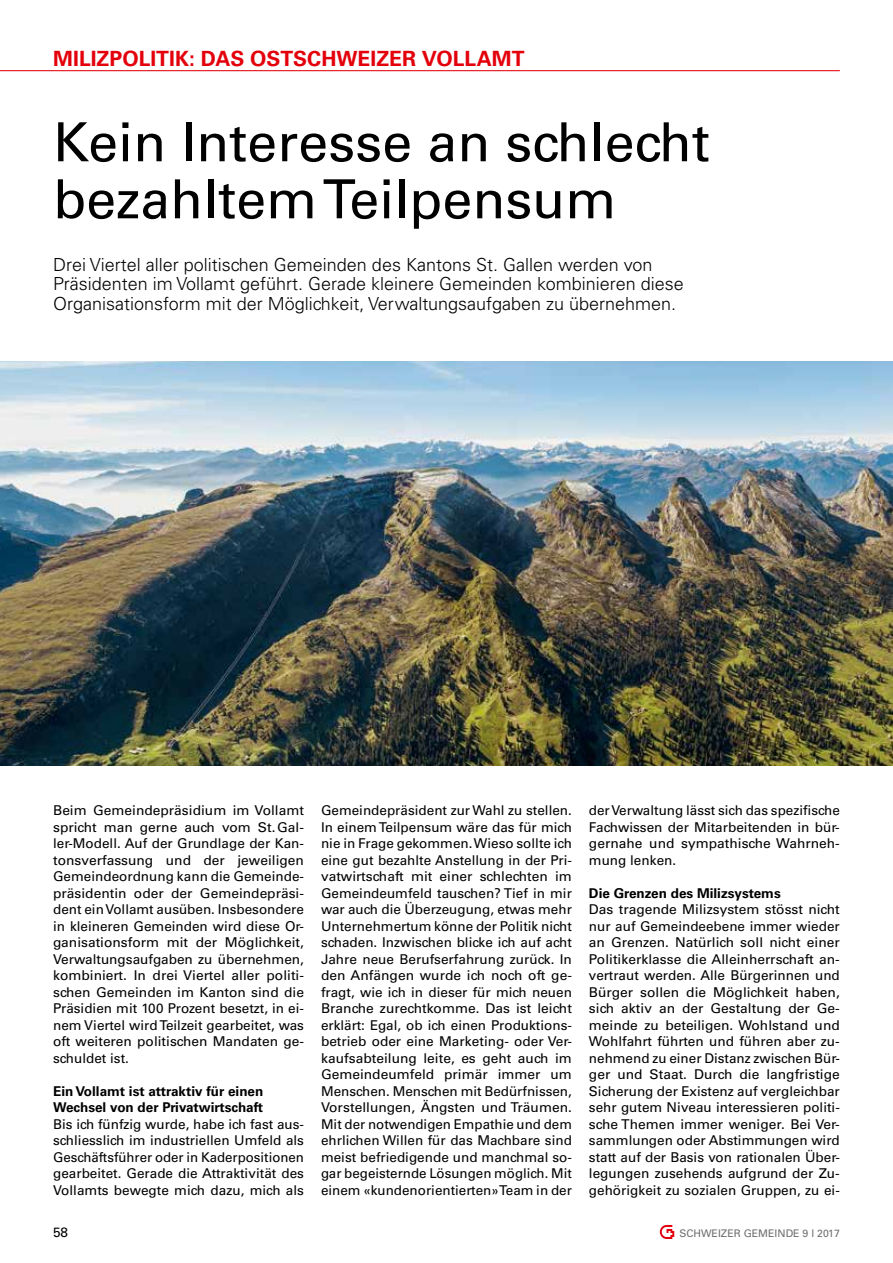
<style>
.page{position:relative;width:893px;height:1263px;background:#fff}
.page>*{position:absolute;margin:0;border:0;box-sizing:border-box;transform-origin:0 0}
.t1{font:54px/57px "Univers LT Std";color:#000}
.t2{font:700 21px "Univers LT Std";color:#e3000b}
.t3{font:300 18px/19.5px "Univers LT Std";color:#000}
.t4{font:13.5px/16.5px "Univers LT Std";color:#000;text-align:justify}
.t5{font:700 13.5px/16.5px "Univers LT Std";color:#000}
.t6{font:10.5px "Univers LT Std";color:#6e6e6e}
</style>
<div class="page">
<hr style="left:0;top:70px;width:840px;height:1px;background:#e3000b">
<svg style="left:660px;top:1225px;width:14px;height:14px"></svg>
<img style="left:0;top:361px;width:893px;height:405px">
<h2 class="t2" style="left:53px;top:46px;width:473px">MILIZPOLITIK: DAS OSTSCHWEIZER VOLLAMT</h2>
<h1 class="t1" style="left:53px;top:114px;width:658px">Kein Interesse an schlecht bezahltem Teilpensum</h1>
<h3 class="t3" style="left:53px;top:255px;width:632px">Drei Viertel aller politischen Gemeinden des Kantons St. Gallen werden von<br>Präsidenten im Vollamt geführt. Gerade kleinere Gemeinden kombinieren diese<br>Organisationsform mit der Möglichkeit, Verwaltungsaufgaben zu übernehmen.</h3>
<p class="t4" style="left:53px;top:802px;width:252px">Beim Gemeindepräsidium im Vollamt spricht man gerne auch vom St.Gal&shy;ler-Modell. Auf der Grundlage der Kan&shy;tonsverfassung und der jeweiligen Gemeindeordnung kann die Gemeinde&shy;präsidentin oder der Gemeindepräsi&shy;dent ein Vollamt ausüben. Insbesondere in kleineren Gemeinden wird diese Or&shy;ganisationsform mit der Möglichkeit, Verwaltungsaufgaben zu übernehmen, kombiniert. In drei Viertel aller politi&shy;schen Gemeinden im Kanton sind die Präsidien mit 100 Prozent besetzt, in ei&shy;nem Viertel wird Teilzeit gearbeitet, was oft weiteren politischen Mandaten ge&shy;schuldet ist.</p>
<p class="t5" style="left:53px;top:1083px;width:212px">Ein Vollamt ist attraktiv für einen<br>Wechsel von der Privatwirtschaft</p>
<p class="t4" style="left:53px;top:1116px;width:252px">Bis ich fünfzig wurde, habe ich fast aus&shy;schliesslich im industriellen Umfeld als Geschäftsführer oder in Kaderpositionen gearbeitet. Gerade die Attraktivität des Vollamts bewegte mich dazu, mich als</p>
<p class="t4" style="left:321px;top:802px;width:252px">Gemeindepräsident zur Wahl zu stellen.<br>In einem Teilpensum wäre das für mich nie in Frage gekommen. Wieso sollte ich eine gut bezahlte Anstellung in der Pri&shy;vatwirtschaft mit einer schlechten im Gemeindeumfeld tauschen? Tief in mir war auch die Überzeugung, etwas mehr Unternehmertum könne der Politik nicht schaden. Inzwischen blicke ich auf acht Jahre neue Berufserfahrung zurück. In den Anfängen wurde ich noch oft ge&shy;fragt, wie ich in dieser für mich neuen Branche zurechtkomme. Das ist leicht erklärt: Egal, ob ich einen Produktions&shy;betrieb oder eine Marketing- oder Ver&shy;kaufsabteilung leite, es geht auch im Gemeindeumfeld primär immer um Menschen. Menschen mit Bedürfnissen, Vorstellungen, Ängsten und Träumen.<br>Mit der notwendigen Empathie und dem ehrlichen Willen für das Machbare sind meist befriedigende und manchmal so&shy;gar begeisternde Lösungen möglich. Mit einem «kundenorientierten» Team in der</p>
<p class="t4" style="left:589px;top:802px;width:252px">der Verwaltung lässt sich das spezifische Fachwissen der Mitarbeitenden in bür&shy;gernahe und sympathische Wahrneh&shy;mung lenken.</p>
<p class="t5" style="left:589px;top:885px;width:193px">Die Grenzen des Milizsystems</p>
<p class="t4" style="left:589px;top:901px;width:252px">Das tragende Milizsystem stösst nicht nur auf Gemeindeebene immer wieder an Grenzen. Natürlich soll nicht einer Politikerklasse die Alleinherrschaft an&shy;vertraut werden. Alle Bürgerinnen und Bürger sollen die Möglichkeit haben, sich aktiv an der Gestaltung der Ge&shy;meinde zu beteiligen. Wohlstand und Wohlfahrt führten und führen aber zu&shy;nehmend zu einer Distanz zwischen Bür&shy;ger und Staat. Durch die langfristige Sicherung der Existenz auf vergleichbar sehr gutem Niveau interessieren politi&shy;sche Themen immer weniger. Bei Ver&shy;sammlungen oder Abstimmungen wird statt auf der Basis von rationalen Über&shy;legungen zusehends aufgrund der Zu&shy;gehörigkeit zu sozialen Gruppen, zu ei-</p>
<p class="t4" style="left:53px;top:1224px;width:17px">58</p>
<p class="t6" style="left:679px;top:1227px;width:162px">SCHWEIZER GEMEINDE 9 l 2017</p>
</div>
